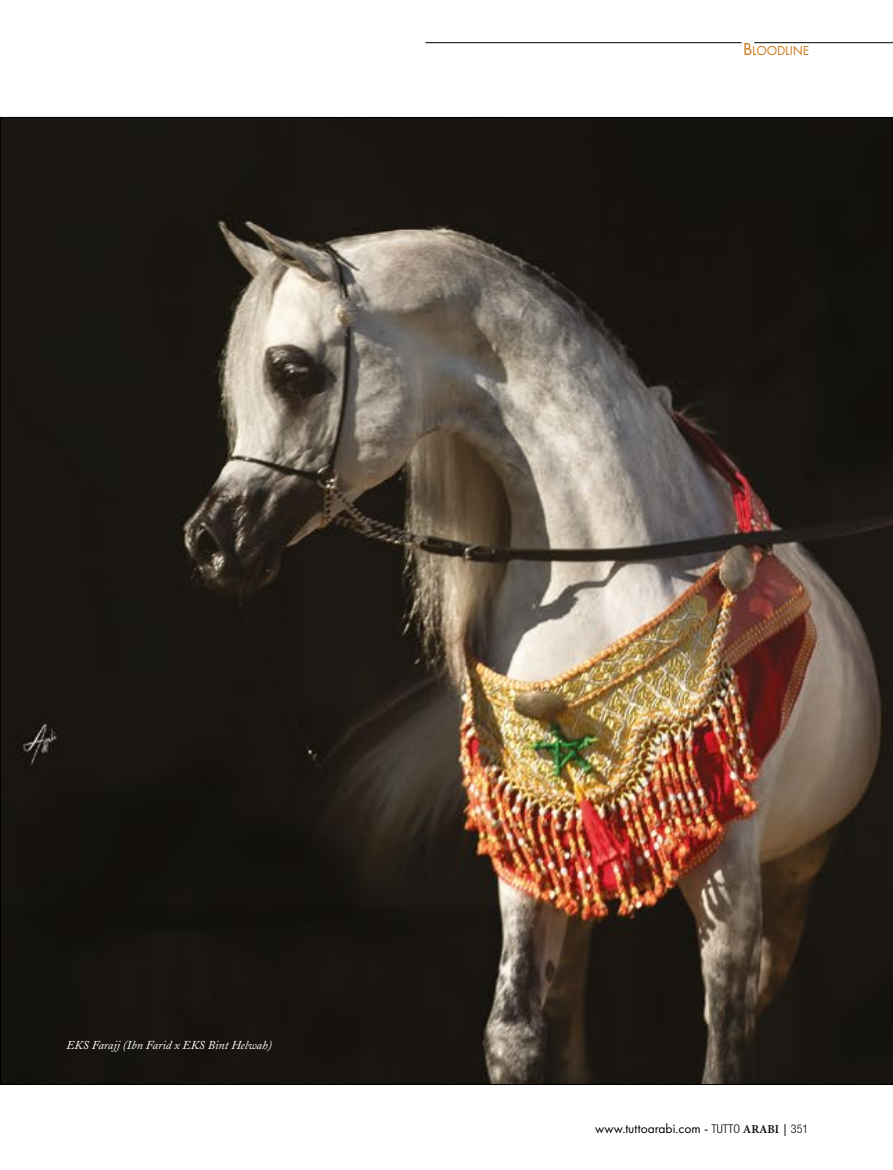
<style>
.page{position:relative;width:893px;height:1170px;background:#fff}
.page>*{position:absolute;margin:0;border:0;box-sizing:border-box;transform-origin:0 0}
.t1{font:13.5px "Futura PT";color:#000}
.t2{font:13.5px "Futura PT";letter-spacing:-.015em;color:#ce7717}
.t3{font:italic 12px "Adobe Caslon";color:#fff}
.s1{font-size:18px}
.s2{font-family:"Helvetica Neue LT Std";font-weight:300;font-stretch:condensed;font-size:12px}
.s3{font-family:"Minion Pro";font-weight:600;font-size:12px}
.s4{font-size:12px}
</style>
<div class="page">
<img style="left:0;top:117px;width:893px;height:967px">
<hr style="left:754px;top:42px;width:139px;height:1px;background:#000">
<hr style="left:425px;top:42px;width:317px;height:1px;background:#000">
<p class="t2" style="left:743px;top:43px;width:67px"><span class="s1">B</span>LOODLINE</p>
<p class="t3" style="left:67px;top:1037px;width:207px">EKS Farajj (Ibn Farid x EKS Bint Helwah)</p>
<p class="t1" style="left:595px;top:1119px;width:214px">www.tuttoarabi.com - <span class="s2">TUTTO</span> <span class="s3">ARABI</span> <span class="s4">|</span> <span class="s2">351</span></p>
</div>
